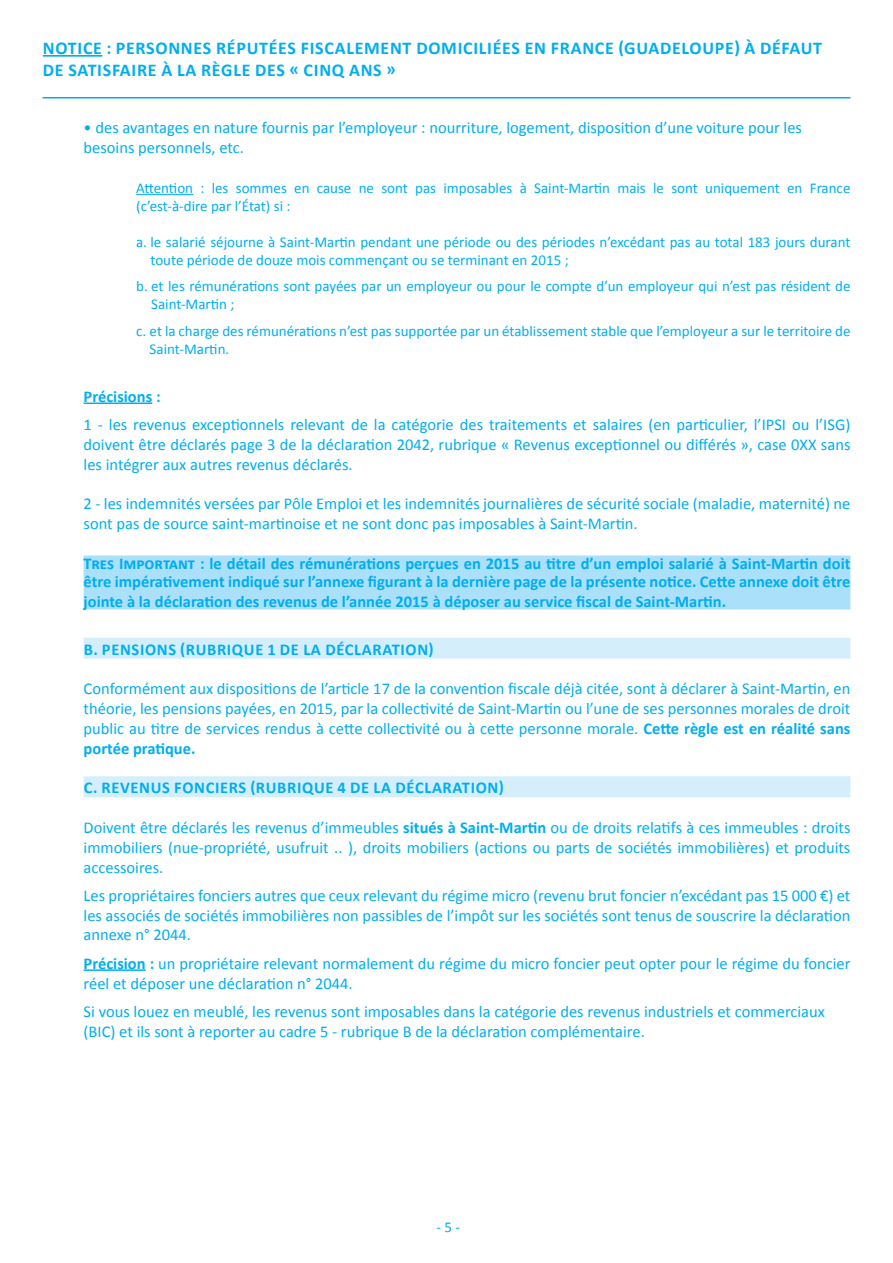
<style>
.page{position:relative;width:893px;height:1263px;background:#fff}
.page>*{position:absolute;margin:0;border:0;box-sizing:border-box;transform-origin:0 0}
.t1{font:700 18px/21.6px "Calibri";letter-spacing:.04em;color:#00aeef}
.t2{font:16.5px/19.8px "Calibri";color:#00aeef;text-align:justify}
.Sous_titré_foncé_sou{font:700 16.5px/18px "Calibri";color:#00aeef}
.Sous_titré_foncé_sou-2{font:700 16.5px "Calibri";letter-spacing:.04em;color:#00aeef}
.t3{font:15px/18px "Calibri";color:#00aeef}
.s1{font-weight:700}
</style>
<div class="page">
<hr style="left:43px;top:55px;width:59px;height:2px;background:#00aeef">
<hr style="left:43px;top:97px;width:807px;height:1px;background:#00aeef">
<hr style="left:136px;top:194px;width:57px;height:1px;background:#00aeef">
<hr style="left:84px;top:402px;width:68px;height:2px;background:#00aeef">
<div style="left:84px;top:555px;width:766px;height:54px;background:#aae0f9"></div>
<div style="left:84px;top:638px;width:766px;height:21px;background:#d4effb"></div>
<div style="left:84px;top:776px;width:766px;height:21px;background:#d4effb"></div>
<hr style="left:84px;top:969px;width:62px;height:2px;background:#00aeef">
<p class="t1" style="left:43px;top:37px;width:781px">NOTICE : PERSONNES RÉPUTÉES FISCALEMENT DOMICILIÉES EN FRANCE (GUADELOUPE) À DÉFAUT<br>DE SATISFAIRE À LA RÈGLE DES « CINQ ANS »</p>
<p class="t2" style="left:84px;top:118px;width:720px">• des avantages en nature fournis par l’employeur : nourriture, logement, disposition d’une voiture pour les</p>
<p class="t2" style="left:84px;top:138px;width:162px">besoins personnels, etc.</p>
<p class="t3" style="left:136px;top:179px;width:716px">Attention : les sommes en cause ne sont pas imposables à Saint-Martin mais le sont uniquement en France (c’est-à-dire par l’État) si :</p>
<p class="t3" style="left:150px;top:233px;width:701px;text-indent:-14px">a. le salarié séjourne à Saint-Martin pendant une période ou des périodes n’excédant pas au total 183 jours durant toute période de douze mois commençant ou se terminant en 2015 ;</p>
<p class="t3" style="left:151px;top:277px;width:701px;text-indent:-15px">b. et les rémunérations sont payées par un employeur ou pour le compte d’un employeur qui n’est pas résident de<br>Saint-Martin ;</p>
<p class="t3" style="left:150px;top:322px;width:702px;text-indent:-14px">c. et la charge des rémunérations n’est pas supportée par un établissement stable que l’employeur a sur le territoire de<br>Saint-Martin.</p>
<p class="Sous_titré_foncé_sou" style="left:84px;top:387px;width:78px">Précisions :</p>
<p class="t2" style="left:84px;top:415px;width:768px">1 - les revenus exceptionnels relevant de la catégorie des traitements et salaires (en particulier, l’IPSI ou l’ISG) doivent être déclarés page 3 de la déclaration 2042, rubrique « Revenus exceptionnel ou différés », case 0XX sans les intégrer aux autres revenus déclarés.</p>
<p class="t2" style="left:84px;top:494px;width:768px">2 - les indemnités versées par Pôle Emploi et les indemnités journalières de sécurité sociale (maladie, maternité) ne sont pas de source saint-martinoise et ne sont donc pas imposables à Saint-Martin.</p>
<p class="Sous_titré_foncé_sou" style="left:84px;top:554px;width:768px">Tres Important : le détail des rémunérations perçues en 2015 au titre d’un emploi salarié à Saint-Martin doit être impérativement indiqué sur l’annexe figurant à la dernière page de la présente notice. Cette annexe doit être</p>
<p class="Sous_titré_foncé_sou" style="left:84px;top:592px;width:644px">jointe à la déclaration des revenus de l’année 2015 à déposer au service fiscal de Saint-Martin.</p>
<p class="Sous_titré_foncé_sou-2" style="left:84px;top:639px;width:351px">B. PENSIONS (RUBRIQUE 1 DE LA DÉCLARATION)</p>
<p class="t2" style="left:84px;top:679px;width:768px">Conformément aux dispositions de l’article 17 de la convention fiscale déjà citée, sont à déclarer à Saint-Martin, en théorie, les pensions payées, en 2015, par la collectivité de Saint-Martin ou l’une de ses personnes morales de droit public au titre de services rendus à cette collectivité ou à cette personne morale. <span class="s1">Cette règle est en réalité sans portée pratique.</span></p>
<p class="Sous_titré_foncé_sou-2" style="left:84px;top:777px;width:421px">C. REVENUS FONCIERS (RUBRIQUE 4 DE LA DÉCLARATION)</p>
<p class="t2" style="left:84px;top:817px;width:768px">Doivent être déclarés les revenus d’immeubles <span class="s1">situés à Saint-Martin</span> ou de droits relatifs à ces immeubles : droits immobiliers (nue-propriété, usufruit .. ), droits mobiliers (actions ou parts de sociétés immobilières) et produits accessoires.</p>
<p class="t2" style="left:84px;top:885px;width:768px">Les propriétaires fonciers autres que ceux relevant du régime micro (revenu brut foncier n’excédant pas 15 000 €) et les associés de sociétés immobilières non passibles de l’impôt sur les sociétés sont tenus de souscrire la déclaration annexe n° 2044.</p>
<p class="t2" style="left:84px;top:953px;width:768px"><span class="s1">Précision :</span> un propriétaire relevant normalement du régime du micro foncier peut opter pour le régime du foncier réel et déposer une déclaration n° 2044.</p>
<p class="t2" style="left:84px;top:1001px;width:743px">Si vous louez en meublé, les revenus sont imposables dans la catégorie des revenus industriels et commerciaux</p>
<p class="t2" style="left:84px;top:1021px;width:563px">(BIC) et ils sont à reporter au cadre 5 - rubrique B de la déclaration complémentaire.</p>
<p class="t3" style="left:436px;top:1218px;width:25px">- 5 -</p>
</div>
